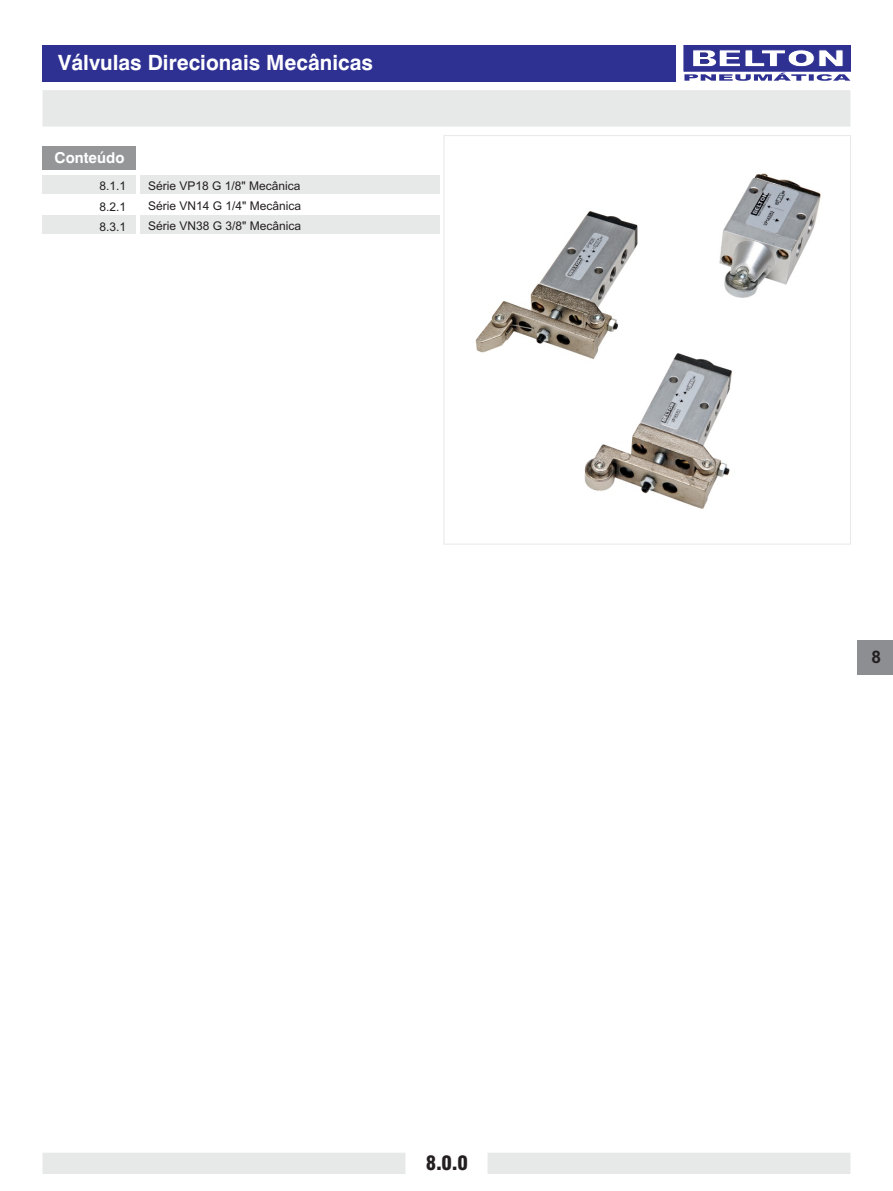
<style>
.page{position:relative;width:893px;height:1191px;background:#fff}
.page>*{position:absolute;margin:0;border:0;box-sizing:border-box;transform-origin:0 0}
.t1{font:700 21px "Swiss 721 BT";color:#fff}
.t2{font:900 condensed 19.5px "Swiss 721 BT";color:#231f20}
.t3{font:700 17.25px "Arial";color:#231f20}
.t4{font:700 15px "Swiss 721 BT";color:#fff}
.t5{font:12px/20.1px "Arial";color:#231f20;text-align:justify}
</style>
<div class="page">
<svg style="left:43px;top:1153px;width:807px;height:21px;background:#e9eaea"></svg>
<div style="left:43px;top:45px;width:632px;height:36px;background:#2e3092"></div>
<div style="left:43px;top:90px;width:807px;height:37px;background:#e7e8e8"></div>
<svg style="left:684px;top:45px;width:167px;height:36px"></svg>
<div style="left:43px;top:146px;width:93px;height:23px;background:#949698"></div>
<div style="left:43px;top:175px;width:93px;height:19px;background:#e7e8e8"></div>
<div style="left:43px;top:216px;width:93px;height:18px;background:#e7e8e8"></div>
<div style="left:140px;top:175px;width:300px;height:19px;background:#e7e8e8"></div>
<div style="left:140px;top:216px;width:300px;height:18px;background:#e7e8e8"></div>
<img style="left:475px;top:173px;width:346px;height:336px">
<div style="left:857px;top:640px;width:36px;height:34px;background:#8c8e91"></div>
<h1 class="t1" style="left:58px;top:54px;width:316px">Válvulas Direcionais Mecânicas</h1>
<p class="t4" style="left:55px;top:152px;width:71px">Conteúdo</p>
<p class="t5" style="left:99px;top:177px;width:28px">8.1.1<br>8.2.1<br>8.3.1</p>
<p class="t5" style="left:148px;top:177px;width:154px">Série VP18 G 1/8" Mecânica Série VN14 G 1/4" Mecânica Série VN38 G 3/8" Mecânica</p>
<h2 class="t2" style="left:426px;top:1155px;width:43px">8.0.0</h2>
<h3 class="t3" style="left:871px;top:650px;width:11px">8</h3>
</div>
